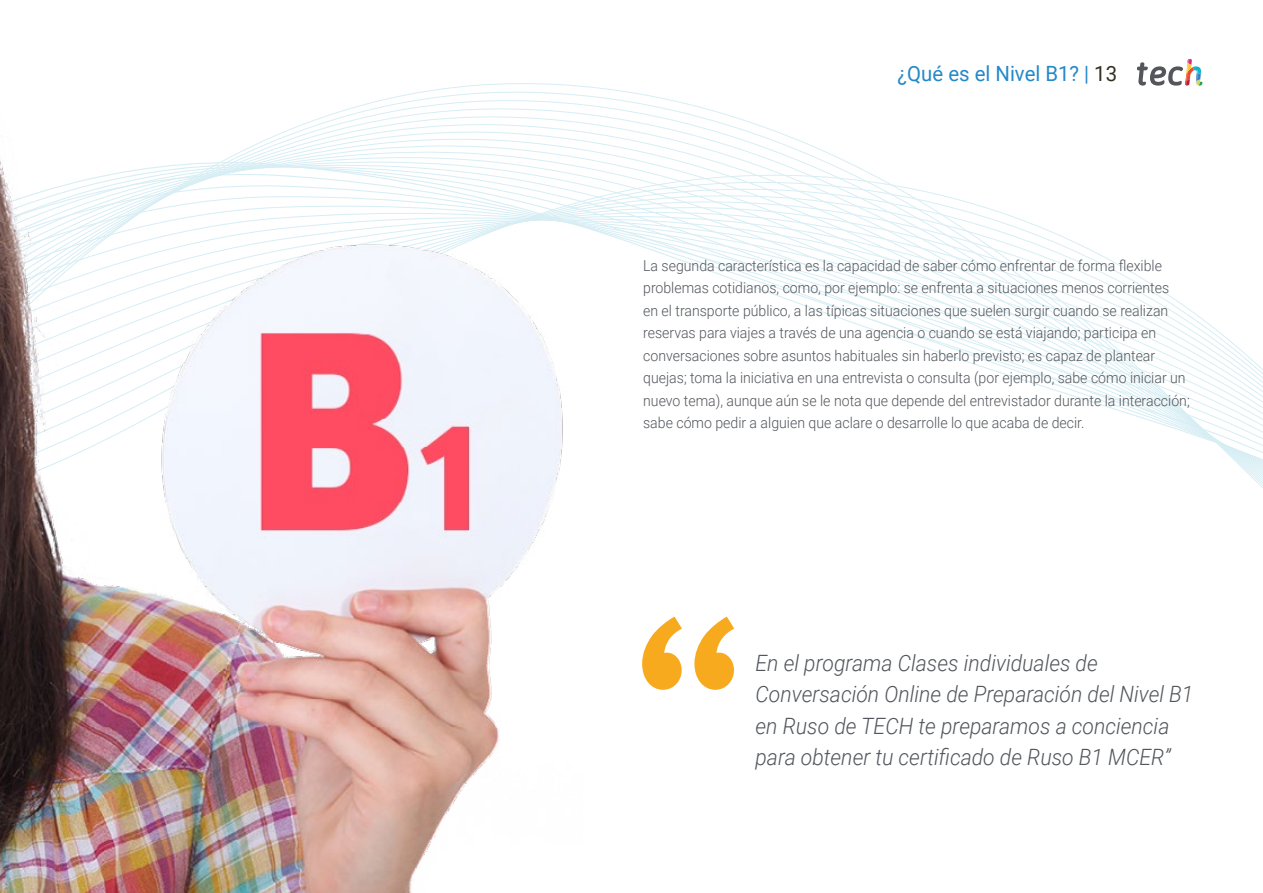
<style>
.page{position:relative;width:1263px;height:893px;background:#fff}
.page>*{position:absolute;margin:0;border:0;box-sizing:border-box;transform-origin:0 0}
.t1{font:italic 300 22.5px/31.5px "Roboto";color:#52555b;scale:.94 1}
.t2{font:21px "Roboto";color:#2488c9}
.t3{font:300 15px/22.5px "Roboto";color:#52555b;scale:.94 1}
.s1{color:#312e20}
</style>
<div class="page">
<svg style="left:1137px;top:59px;width:65px;height:24px"></svg>
<svg style="left:585px;top:83px;width:678px;height:546px"></svg>
<img style="left:0;top:83px;width:585px;height:810px">
<svg style="left:642px;top:617px;width:92px;height:73px"></svg>
<h2 class="t2" style="left:898px;top:59px;width:221px">¿Qué es el Nivel B1? | <span class="s1">13</span></h2>
<p class="t3" style="left:643px;top:254px;width:583px">La segunda característica es la capacidad de saber cómo enfrentar de forma flexible problemas cotidianos, como, por ejemplo: se enfrenta a situaciones menos corrientes<br>en el transporte público, a las típicas situaciones que suelen surgir cuando se realizan reservas para viajes a través de una agencia o cuando se está viajando; participa en conversaciones sobre asuntos habituales sin haberlo previsto; es capaz de plantear quejas; toma la iniciativa en una entrevista o consulta (por ejemplo, sabe cómo iniciar un nuevo tema), aunque aún se le nota que depende del entrevistador durante la interacción; sabe cómo pedir a alguien que aclare o desarrolle lo que acaba de decir.</p>
<h1 class="t1" style="left:755px;top:646px;width:467px">En el programa Clases individuales de Conversación Online de Preparación del Nivel B1 en Ruso de TECH te preparamos a conciencia para obtener tu certificado de Ruso B1 MCER”</h1>
</div>
